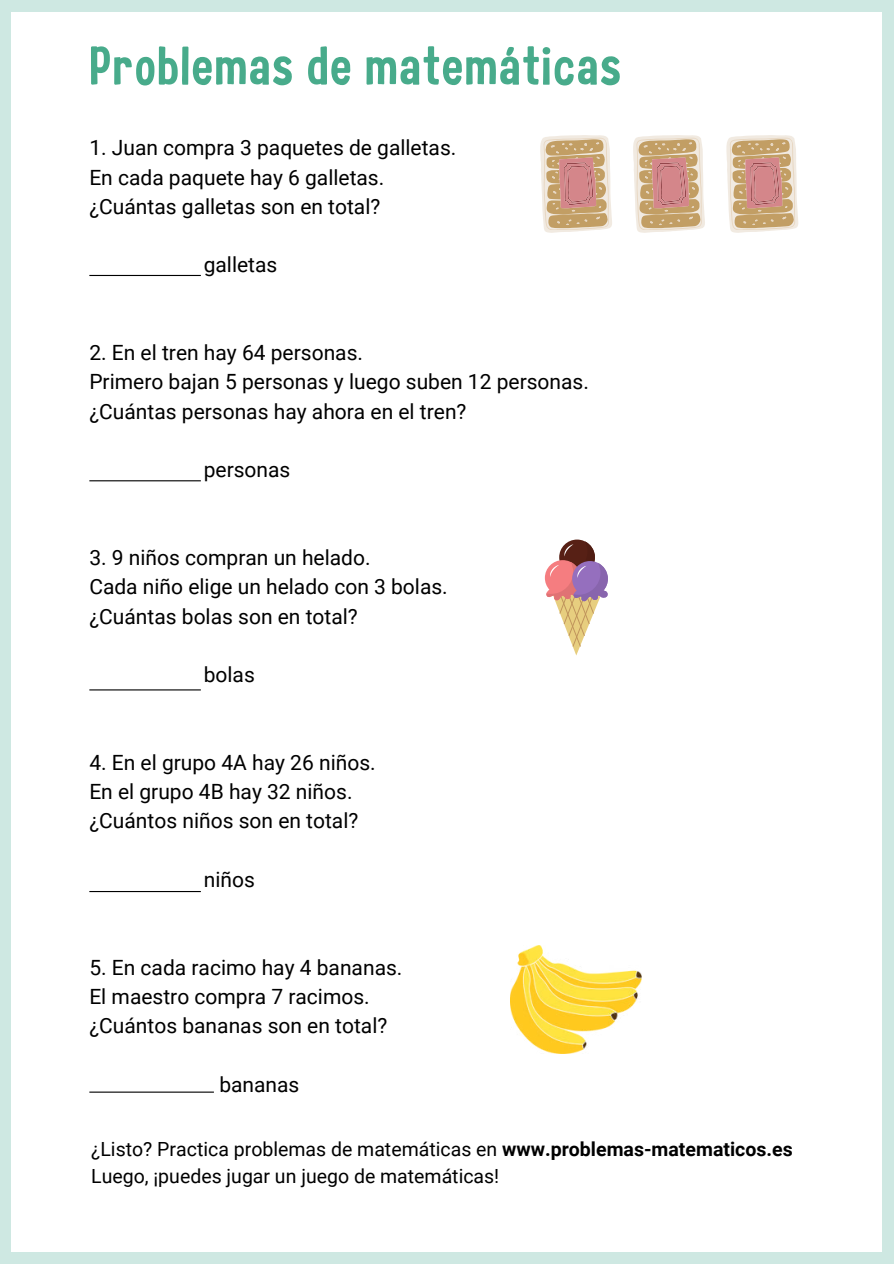
<style>
.page{position:relative;width:894px;height:1264px;background:#fff}
.page>*{position:absolute;margin:0;border:0;box-sizing:border-box;transform-origin:0 0}
.t1{font:54px "Childling";letter-spacing:.02em;color:#48ab8b}
.t2{font:21px/29.2px "Roboto";color:#000}
.t3{font:19.5px/27px "Roboto";color:#000}
.s1{font-weight:700}
</style>
<div class="page">
<div style="left:0;top:0;width:893px;height:1263px;background:#cee8e2"></div>
<div style="left:11px;top:12px;width:871px;height:1239px;background:#fff"></div>
<hr style="left:89px;top:275px;width:112px;height:1px;background:#000">
<hr style="left:89px;top:1091px;width:125px;height:1px;background:#000">
<hr style="left:89px;top:480px;width:112px;height:1px;background:#000">
<hr style="left:89px;top:689px;width:112px;height:1px;background:#000">
<hr style="left:89px;top:891px;width:112px;height:1px;background:#000">
<svg style="left:540px;top:135px;width:72px;height:98px"></svg>
<svg style="left:633px;top:135px;width:71px;height:98px"></svg>
<svg style="left:726px;top:135px;width:72px;height:98px"></svg>
<svg style="left:544px;top:539px;width:63px;height:116px"></svg>
<img style="left:510px;top:945px;width:131px;height:108px">
<h1 class="t1" style="left:89px;top:33px;width:533px">Problemas de matemáticas</h1>
<p class="t2" style="left:89px;top:132px;width:368px">1. Juan compra 3 paquetes de galletas.<br>En cada paquete hay 6 galletas. ¿Cuántas galletas son en total?</p>
<p class="t2" style="left:204px;top:249px;width:75px">galletas</p>
<p class="t2" style="left:89px;top:337px;width:501px">2. En el tren hay 64 personas.<br>Primero bajan 5 personas y luego suben 12 personas. ¿Cuántas personas hay ahora en el tren?</p>
<p class="t2" style="left:204px;top:454px;width:88px">personas</p>
<p class="t2" style="left:89px;top:542px;width:360px">3. 9 niños compran un helado.<br>Cada niño elige un helado con 3 bolas. ¿Cuántas bolas son en total?</p>
<p class="t2" style="left:204px;top:659px;width:53px">bolas</p>
<p class="t2" style="left:89px;top:747px;width:288px">4. En el grupo 4A hay 26 niños.<br>En el grupo 4B hay 32 niños. ¿Cuántos niños son en total?</p>
<p class="t2" style="left:204px;top:864px;width:53px">niños</p>
<p class="t2" style="left:89px;top:951px;width:314px">5. En cada racimo hay 4 bananas.<br>El maestro compra 7 racimos. ¿Cuántos bananas son en total?</p>
<p class="t2" style="left:219px;top:1068px;width:82px">bananas</p>
<p class="t3" style="left:91px;top:1135px;width:702px">¿Listo? Practica problemas de matemáticas en <span class="s1">www.problemas-matematicos.es<br></span>Luego, ¡puedes jugar un juego de matemáticas!</p>
</div>
